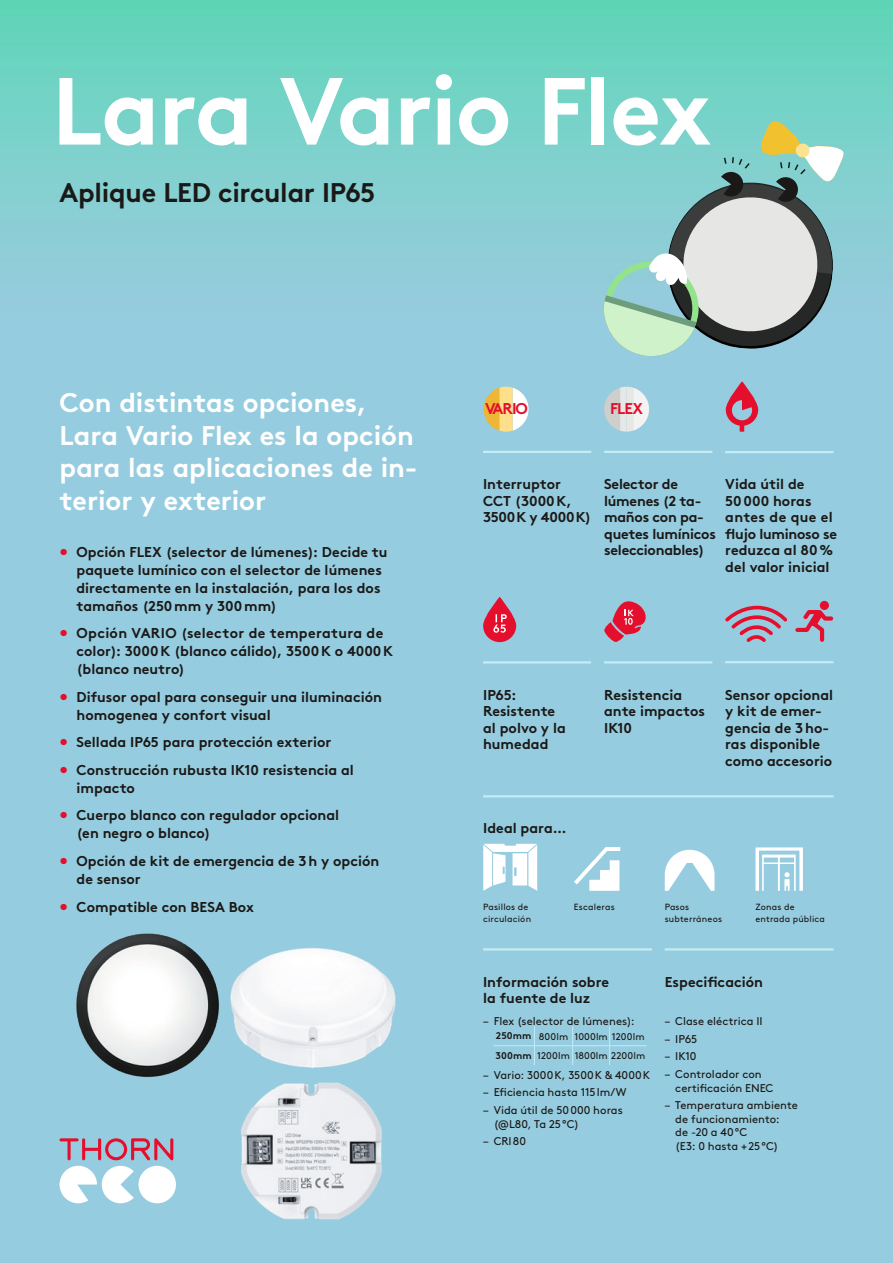
<style>
.page{position:relative;width:893px;height:1263px;background:#96ccdf}
.page>*{position:absolute;margin:0;border:0;box-sizing:border-box;transform-origin:0 0}
.Headline_34pt{font:700 95.1px "Brown";letter-spacing:-.02em;color:#fff}
.Subheadline_white_18{font:700 27px/32.4px "Brown";color:#fff}
.Subheadline_black_18{font:700 27px "Brown";letter-spacing:-.015em;color:#1b1917}
.t1{font:700 15.6px "Brown";letter-spacing:-.06em;color:#e50e2c}
.Highlight_Icons_9_5{font:700 14.25px/16.5px "Brown";color:#1b1917}
.Headline_Running_Tex{font:700 14.25px/16.5px "Brown";color:#1b1917}
.t2{font:11.25px/13.5px "Brown";letter-spacing:.005em;color:#1b1917}
.Running_Text_7_5pt{font:9.75px "Brown";letter-spacing:.01em;color:#1b1917}
.Running_Text_7_5pt-2{font:700 9.75px "Brown";letter-spacing:.015em;color:#1b1917}
.Application_Icons_6p{font:9px/12px "Brown";letter-spacing:.02em;color:#1b1917}
.s1{color:#e50e2c}
</style>
<div class="page">
<div style="left:0;top:0;width:893px;height:317px;background:linear-gradient(to bottom,#60d6b8,#9bcbdf)"></div>
<svg style="left:726px;top:381px;width:32px;height:51px"></svg>
<svg style="left:604px;top:601px;width:42px;height:41px"></svg>
<svg style="left:795px;top:610px;width:38px;height:32px"></svg>
<div style="left:820px;top:601px;width:9px;height:9px;background:#e50e2c;border-radius:50%"></div>
<svg style="left:725px;top:605px;width:62px;height:37px"></svg>
<svg style="left:665px;top:850px;width:49px;height:41px"></svg>
<svg style="left:483px;top:844px;width:54px;height:47px"></svg>
<svg style="left:574px;top:847px;width:46px;height:44px"></svg>
<svg style="left:755px;top:847px;width:48px;height:44px"></svg>
<svg style="left:598px;top:119px;width:247px;height:237px"></svg>
<img style="left:230px;top:948px;width:166px;height:118px">
<svg style="left:483px;top:597px;width:33px;height:45px"></svg>
<svg style="left:493px;top:614px;width:14px;height:19px"></svg>
<img style="left:241px;top:1066px;width:141px;height:154px">
<img style="left:76px;top:933px;width:143px;height:145px">
<hr style="left:483px;top:948px;width:169px;height:2px;background:#c4ecf5">
<hr style="left:665px;top:948px;width:168px;height:2px;background:#c4ecf5">
<hr style="left:483px;top:795px;width:350px;height:2px;background:#c4ecf5">
<hr style="left:725px;top:451px;width:108px;height:2px;background:#c4ecf5">
<hr style="left:725px;top:661px;width:108px;height:2px;background:#c4ecf5">
<hr style="left:604px;top:661px;width:108px;height:2px;background:#c4ecf5">
<hr style="left:483px;top:661px;width:108px;height:2px;background:#c4ecf5">
<hr style="left:483px;top:451px;width:108px;height:2px;background:#c4ecf5">
<hr style="left:604px;top:451px;width:108px;height:2px;background:#c4ecf5">
<hr style="left:493px;top:1045px;width:41px;height:1px;background:#c4ecf5">
<hr style="left:535px;top:1045px;width:37px;height:1px;background:#c4ecf5">
<hr style="left:573px;top:1045px;width:36px;height:1px;background:#c4ecf5">
<hr style="left:610px;top:1045px;width:37px;height:1px;background:#c4ecf5">
<svg style="left:609px;top:1026px;width:1px;height:39px"></svg>
<svg style="left:534px;top:1026px;width:1px;height:39px"></svg>
<svg style="left:572px;top:1026px;width:1px;height:39px"></svg>
<svg style="left:604px;top:387px;width:45px;height:45px"></svg>
<svg style="left:484px;top:387px;width:45px;height:45px"></svg>
<div style="left:138px;top:1166px;width:38px;height:37px;background:#fff;border-radius:50%"></div>
<svg style="left:60px;top:1138px;width:113px;height:65px"></svg>
<p class="Headline_34pt" style="left:52px;top:34px;width:661px">Lara Vario Flex</p>
<p class="Subheadline_black_18" style="left:60px;top:171px;width:317px">Aplique LED circular IP65</p>
<p class="Subheadline_white_18" style="left:60px;top:384px;width:359px">Con distintas opciones,<br>Lara Vario Flex es la opción para las aplicaciones de in&shy;terior y exterior</p>
<p class="Highlight_Icons_9_5" style="left:77px;top:541px;width:313px;line-height:18px;text-indent:-17px"><span class="s1">•</span> Opción FLEX (selector de lúmenes): Decide tu paquete lumínico con el selector de lúmenes directamente en la instalación, para los dos tamaños (250mm y 300mm)</p>
<p class="Highlight_Icons_9_5" style="left:77px;top:623px;width:318px;line-height:18px;text-indent:-17px"><span class="s1">•</span> Opción VARIO (selector de temperatura de color): 3000K (blanco cálido), 3500K o 4000K (blanco neutro)</p>
<p class="Highlight_Icons_9_5" style="left:77px;top:686px;width:307px;line-height:18px;text-indent:-17px"><span class="s1">•</span> Difusor opal para conseguir una iluminación homogenea y confort visual</p>
<p class="Highlight_Icons_9_5" style="left:60px;top:732px;width:273px"><span class="s1">•</span> Sellada IP65 para protección exterior</p>
<p class="Highlight_Icons_9_5" style="left:77px;top:759px;width:279px;line-height:18px;text-indent:-17px"><span class="s1">•</span> Construcción rubusta IK10 resistencia al impacto</p>
<p class="Highlight_Icons_9_5" style="left:77px;top:805px;width:264px;line-height:18px;text-indent:-17px"><span class="s1">•</span> Cuerpo blanco con regulador opcional (en negro o blanco)</p>
<p class="Highlight_Icons_9_5" style="left:77px;top:850px;width:304px;line-height:18px;text-indent:-17px"><span class="s1">•</span> Opción de kit de emergencia de 3h y opción de sensor</p>
<p class="Highlight_Icons_9_5" style="left:60px;top:897px;width:196px"><span class="s1">•</span> Compatible con BESA Box</p>
<p class="t1" style="left:485px;top:396px;width:44px">VARIO</p>
<p class="t1" style="left:610px;top:396px;width:35px">FLEX</p>
<p class="Highlight_Icons_9_5" style="left:483px;top:474px;width:110px">Interruptor<br>CCT (3000K,<br>3500K y 4000K)</p>
<p class="Highlight_Icons_9_5" style="left:725px;top:474px;width:113px">Vida útil de<br>50000 horas antes de que el flujo luminoso se reduzca al 80% del valor inicial</p>
<p class="Highlight_Icons_9_5" style="left:604px;top:474px;width:113px">Selector de lúmenes (2 ta&shy;maños con pa&shy;quetes lumínicos seleccionables)</p>
<p class="Highlight_Icons_9_5" style="left:483px;top:685px;width:84px">IP65:<br>Resistente al polvo y la humedad</p>
<p class="Highlight_Icons_9_5" style="left:725px;top:685px;width:110px">Sensor opcional y kit de emer&shy;gencia de 3ho&shy;ras disponible como accesorio</p>
<p class="Highlight_Icons_9_5" style="left:604px;top:685px;width:102px">Resistencia ante impactos<br>IK10</p>
<p class="Headline_Running_Tex" style="left:483px;top:819px;width:85px">Ideal para…</p>
<p class="Application_Icons_6p" style="left:483px;top:900px;width:50px">Pasillos de circulación</p>
<p class="Application_Icons_6p" style="left:574px;top:900px;width:42px">Escaleras</p>
<p class="Application_Icons_6p" style="left:665px;top:900px;width:59px">Pasos subterráneos</p>
<p class="Application_Icons_6p" style="left:755px;top:900px;width:71px">Zonas de entrada pública</p>
<p class="Headline_Running_Tex" style="left:483px;top:972px;width:128px">Información sobre la fuente de luz</p>
<p class="t2" style="left:483px;top:1013px;width:153px">– Flex (selector de lúmenes):</p>
<p class="Running_Text_7_5pt-2" style="left:496px;top:1028px;width:37px">250mm</p>
<p class="Running_Text_7_5pt" style="left:539px;top:1029px;width:31px">800lm</p>
<p class="Running_Text_7_5pt" style="left:575px;top:1029px;width:72px">1000lm 1200lm</p>
<p class="Running_Text_7_5pt-2" style="left:496px;top:1047px;width:38px">300mm</p>
<p class="Running_Text_7_5pt" style="left:537px;top:1048px;width:34px">1200lm</p>
<p class="Running_Text_7_5pt" style="left:575px;top:1048px;width:72px">1800lm 2200lm</p>
<p class="t2" style="left:483px;top:1067px;width:169px">– Vario: 3000K, 3500K &amp; 4000K</p>
<p class="t2" style="left:483px;top:1085px;width:145px">– Eficiencia hasta 115lm/W</p>
<p class="t2" style="left:494px;top:1102px;width:131px;text-indent:-11px">– Vida útil de 50000 horas (@L80, Ta 25°C)</p>
<p class="t2" style="left:483px;top:1134px;width:44px">– CRI80</p>
<p class="Headline_Running_Tex" style="left:665px;top:972px;width:100px">Especificación</p>
<p class="t2" style="left:665px;top:1013px;width:99px">– Clase eléctrica II</p>
<p class="t2" style="left:665px;top:1031px;width:34px">– IP65</p>
<p class="t2" style="left:665px;top:1049px;width:33px">– IK10</p>
<p class="t2" style="left:675px;top:1066px;width:100px;text-indent:-11px">– Controlador con certificación ENEC</p>
<p class="t2" style="left:675px;top:1098px;width:124px;text-indent:-11px">– Temperatura ambiente de funcionamiento:<br>de -20 a 40°C<br>(E3: 0 hasta +25°C)</p>
</div>
